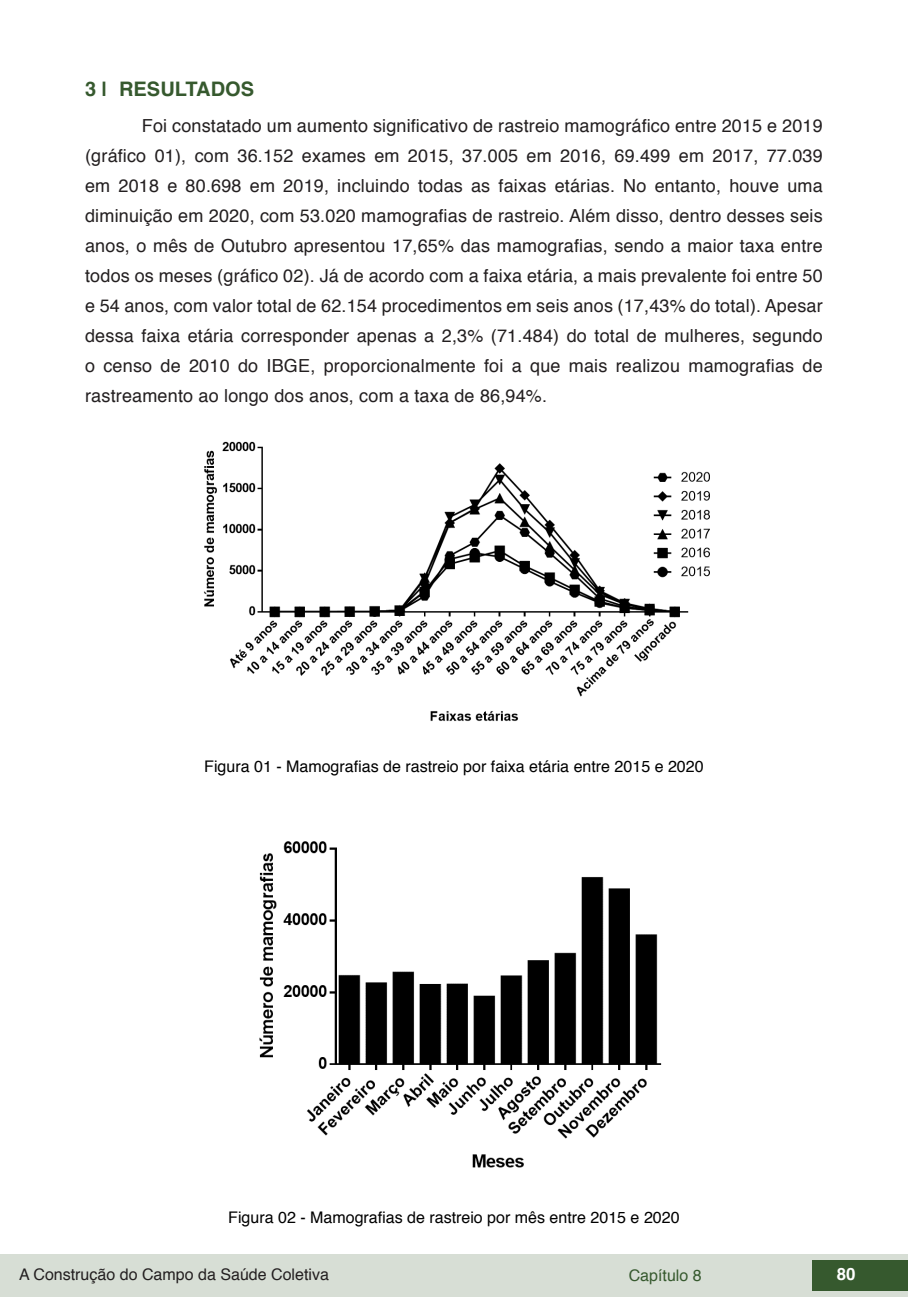
<style>
.page{position:relative;width:908px;height:1304px;background:#fff}
.page>*{position:absolute;margin:0;border:0;box-sizing:border-box;transform-origin:0 0}
.t1{font:700 20px "Helvetica";color:#36592e}
.t2{font:18px/30px "Helvetica";letter-spacing:.01em;color:#231f20;text-align:justify}
.t3{font:700 16.8px "Helvetica";color:#fff}
.t4{font:16px "Helvetica";color:#000}
.t5{font:16px "Helvetica";color:#231f20}
.t6{font:16px "Helvetica";color:#36592e}
</style>
<div class="page">
<div style="left:0;top:1254px;width:906px;height:43px;background:#d7ded5"></div>
<div style="left:812px;top:1261px;width:95px;height:30px;background:#36592e"></div>
<img style="left:204px;top:441px;width:506px;height:280px">
<img style="left:259px;top:841px;width:403px;height:327px">
<p class="t1" style="left:85px;top:73px;width:170px">3 | RESULTADOS</p>
<p class="t2" style="left:85px;top:111px;width:738px;text-indent:57px">Foi constatado um aumento significativo de rastreio mamográfico entre 2015 e 2019 (gráfico 01), com 36.152 exames em 2015, 37.005 em 2016, 69.499 em 2017, 77.039 em 2018 e 80.698 em 2019, incluindo todas as faixas etárias. No entanto, houve uma diminuição em 2020, com 53.020 mamografias de rastreio. Além disso, dentro desses seis anos, o mês de Outubro apresentou 17,65% das mamografias, sendo a maior taxa entre todos os meses (gráfico 02). Já de acordo com a faixa etária, a mais prevalente foi entre 50 e 54 anos, com valor total de 62.154 procedimentos em seis anos (17,43% do total). Apesar dessa faixa etária corresponder apenas a 2,3% (71.484) do total de mulheres, segundo o censo de 2010 do IBGE, proporcionalmente foi a que mais realizou mamografias de rastreamento ao longo dos anos, com a taxa de 86,94%.</p>
<p class="t4" style="left:204px;top:754px;width:500px">Figura 01 - Mamografias de rastreio por faixa etária entre 2015 e 2020</p>
<p class="t4" style="left:228px;top:1205px;width:452px">Figura 02 - Mamografias de rastreio por mês entre 2015 e 2020</p>
<p class="t5" style="left:19px;top:1262px;width:311px">A Construção do Campo da Saúde Coletiva</p>
<p class="t6" style="left:628px;top:1263px;width:74px">Capítulo 8</p>
<p class="t3" style="left:836px;top:1261px;width:20px">80</p>
</div>
